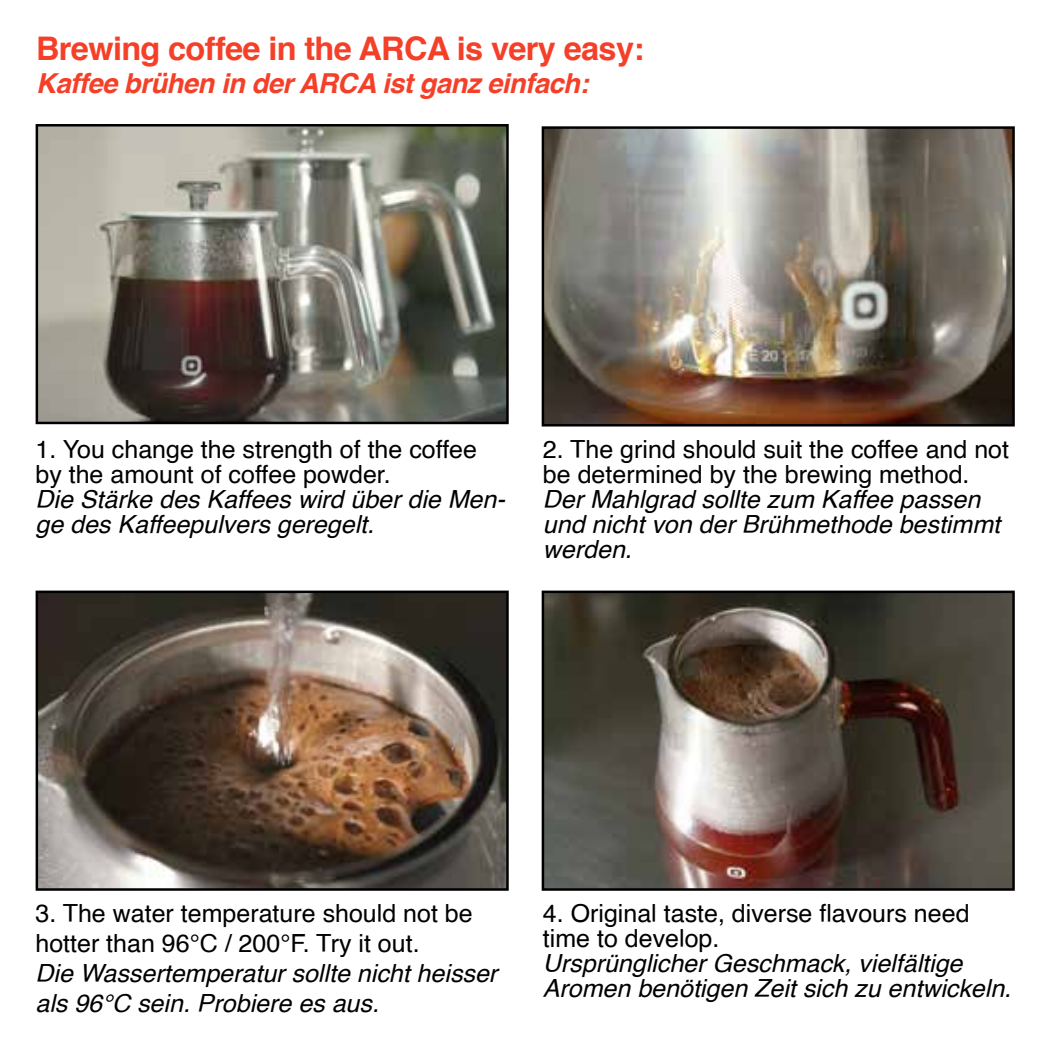
<style>
.page{position:relative;width:1049px;height:1049px;background:#fff}
.page>*{position:absolute;margin:0;border:0;box-sizing:border-box;transform-origin:0 0}
.t1{font:700 32.5px "Helvetica";letter-spacing:-.02em;color:#f54029}
.t2{font:italic 700 27.5px "Helvetica";letter-spacing:-.02em;color:#f54029}
.t3{font:italic 25px/25px "Helvetica";color:#000}
.t4{font:25px/25px "Helvetica";color:#000}
</style>
<div class="page">
<img style="left:545px;top:129px;width:467px;height:294px">
<div style="left:542px;top:126px;width:473px;height:300px;border:2px solid #000"></div>
<img style="left:39px;top:593px;width:467px;height:295px">
<div style="left:36px;top:590px;width:473px;height:301px;border:2px solid #000"></div>
<img style="left:545px;top:593px;width:467px;height:295px">
<div style="left:542px;top:590px;width:473px;height:301px;border:2px solid #000"></div>
<img style="left:39px;top:127px;width:467px;height:294px">
<div style="left:36px;top:124px;width:473px;height:300px;border:2px solid #000"></div>
<h1 class="t1" style="left:36px;top:23px;width:610px">Brewing coffee in the ARCA is very easy:</h1>
<p class="t2" style="left:36px;top:61px;width:554px">Kaffee brühen in der ARCA ist ganz einfach:</p>
<p class="t4" style="left:35px;top:438px;width:443px">1. You change the strength of the coffee by the amount of coffee powder.</p>
<p class="t3" style="left:35px;top:487px;width:471px">Die Stärke des Kaffees wird über die Men&shy;ge des Kaffeepulvers geregelt.</p>
<p class="t4" style="left:543px;top:438px;width:468px">2. The grind should suit the coffee and not be determined by the brewing method.</p>
<p class="t3" style="left:543px;top:487px;width:459px">Der Mahlgrad sollte zum Kaffee passen und nicht von der Brühmethode bestimmt werden.</p>
<p class="t4" style="left:35px;top:899px;width:439px;line-height:30px">3. The water temperature should not be hotter than 96°C / 200°F. Try it out.</p>
<p class="t3" style="left:35px;top:959px;width:463px;line-height:30px">Die Wassertemperatur sollte nicht heisser als 96°C sein. Probiere es aus.</p>
<p class="t4" style="left:543px;top:902px;width:428px">4. Original taste, diverse flavours need time to develop.</p>
<p class="t3" style="left:543px;top:952px;width:470px">Ursprünglicher Geschmack, vielfältige<br>Aromen benötigen Zeit sich zu entwickeln.</p>
</div>
